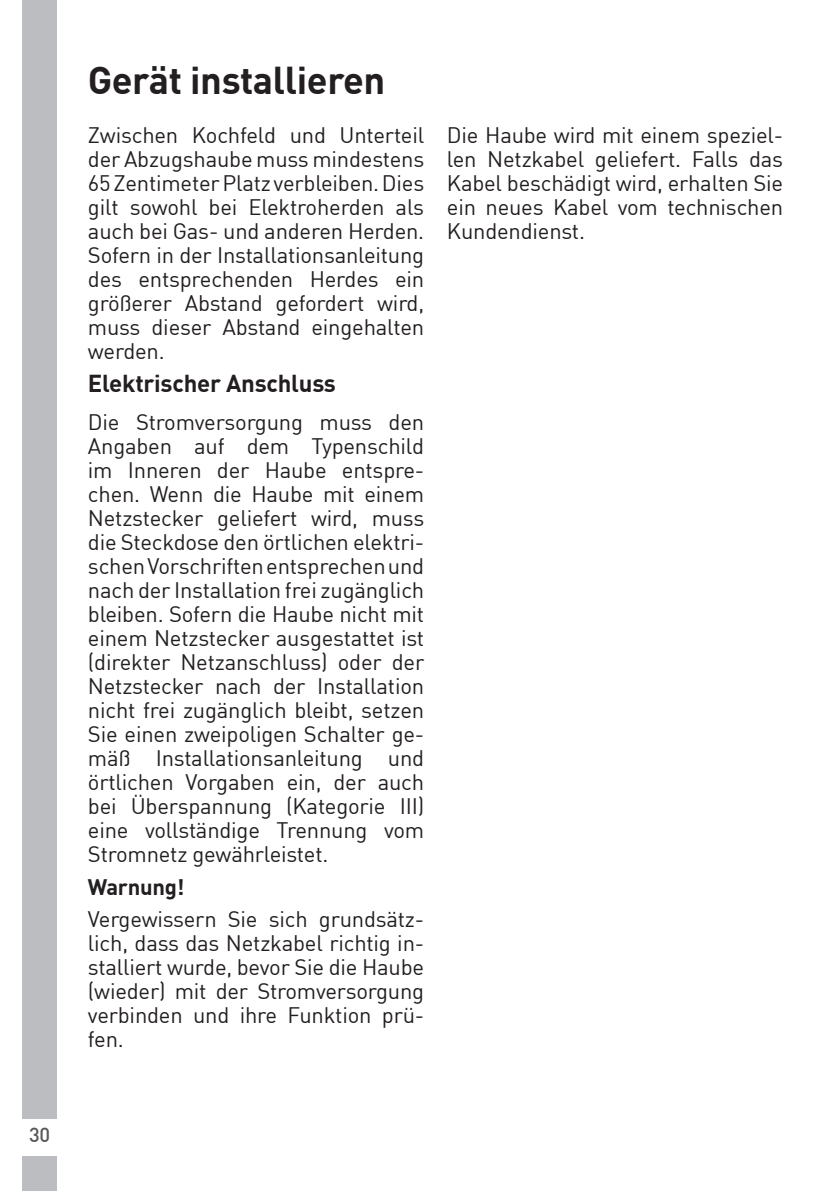
<style>
.page{position:relative;width:840px;height:1191px;background:#fff}
.page>*{position:absolute;margin:0;border:0;box-sizing:border-box;transform-origin:0 0}
.Unite_Baslik_Icerik{font:700 38px "Grundig DIN";letter-spacing:-.01em;color:#231f20}
.Alt_Baslik_Icerik{font:700 24px "Grundig DIN";letter-spacing:-.01em;color:#231f20}
.Duz_Metin{font:22px/24px "Grundig DIN";letter-spacing:-.01em;color:#231f20;text-align:justify}
.Duz_Metin-2{font:700 22px "Grundig DIN";letter-spacing:-.01em;color:#231f20}
.Sayfa_numarası{font:20px "Grundig DIN Medium";color:#57585a}
</style>
<div class="page">
<div style="left:23px;top:0;width:34px;height:1119px;background:#bcbdc0"></div>
<div style="left:23px;top:1157px;width:34px;height:34px;background:#bcbdc0"></div>
<p class="Sayfa_numarası" style="left:29px;top:1121px;width:22px">30</p>
<p class="Unite_Baslik_Icerik" style="left:88px;top:55px;width:299px">Gerät installieren</p>
<p class="Duz_Metin" style="left:88px;top:123px;width:337px">Zwischen Kochfeld und Unterteil der Abzugshaube muss mindestens 65 Zentimeter Platz verbleiben. Dies gilt sowohl bei Elektroherden als auch bei Gas- und anderen Herden.<br>Sofern in der Installationsanleitung des entsprechenden Herdes ein größerer Abstand gefordert wird, muss dieser Abstand eingehalten werden.</p>
<p class="Alt_Baslik_Icerik" style="left:88px;top:367px;width:249px">Elektrischer Anschluss</p>
<p class="Duz_Metin" style="left:88px;top:410px;width:337px">Die Stromversorgung muss den Angaben auf dem Typenschild im Inneren der Haube entspre&shy;chen. Wenn die Haube mit einem Netzstecker geliefert wird, muss die Steckdose den örtlichen elektri&shy;schen Vorschriften entsprechen und nach der Installation frei zugänglich bleiben. Sofern die Haube nicht mit einem Netzstecker ausgestattet ist (direkter Netzanschluss) oder der Netzstecker nach der Installation nicht frei zugänglich bleibt, setzen Sie einen zweipoligen Schalter ge&shy;mäß Installationsanleitung und örtlichen Vorgaben ein, der auch bei Überspannung (Kategorie III) eine vollständige Trennung vom Stromnetz gewährleistet.</p>
<p class="Duz_Metin-2" style="left:88px;top:872px;width:98px">Warnung!</p>
<p class="Duz_Metin" style="left:88px;top:907px;width:337px">Vergewissern Sie sich grundsätz&shy;lich, dass das Netzkabel richtig in&shy;stalliert wurde, bevor Sie die Haube (wieder) mit der Stromversorgung verbinden und ihre Funktion prü&shy;fen.</p>
<p class="Duz_Metin" style="left:446px;top:123px;width:337px">Die Haube wird mit einem speziel&shy;len Netzkabel geliefert. Falls das Kabel beschädigt wird, erhalten Sie ein neues Kabel vom technischen Kundendienst.</p>
</div>
